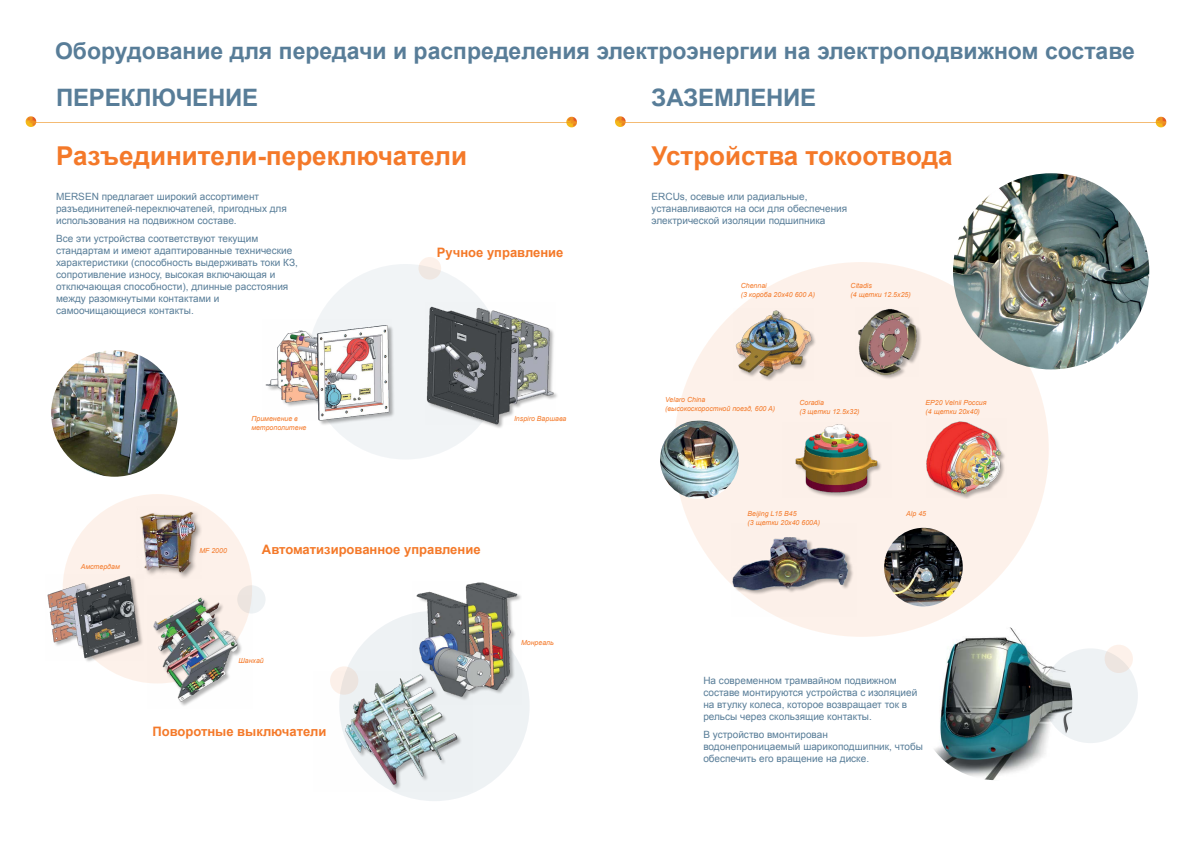
<style>
.page{position:relative;width:1191px;height:842px;background:#fff}
.page>*{position:absolute;margin:0;border:0;box-sizing:border-box;transform-origin:0 0}
.t1{font:700 26px "Arial";color:#f47929}
.t2{font:700 24px "Arial";letter-spacing:-.01em;color:#587d98}
.t3{font:700 23px "Arial";color:#587d98}
.t4{font:700 13px "Arial";color:#f47929}
.t5{font:10px/12px "Arial";color:#587d98}
.t6{font:italic 7px/9px "Arial";color:#f47929}
</style>
<div class="page">
<div style="left:339px;top:611px;width:190px;height:190px;background:#eef2f4;border-radius:50%"></div>
<img style="left:51px;top:350px;width:127px;height:127px;border-radius:63px">
<img style="left:953px;top:173px;width:196px;height:196px;border-radius:98px">
<img style="left:918px;top:626px;width:154px;height:154px;border-radius:77px">
<div style="left:63px;top:494px;width:189px;height:189px;background:#fdf1ea;border-radius:50%"></div>
<div style="left:674px;top:262px;width:374px;height:375px;background:#fdf1ea;border-radius:50%"></div>
<div style="left:308px;top:264px;width:195px;height:196px;background:#f1f4f6;border-radius:50%"></div>
<svg style="left:418px;top:257px;width:23px;height:23px"></svg>
<svg style="left:1043px;top:648px;width:94px;height:95px;background:#d7dbdd"></svg>
<img style="left:147px;top:597px;width:102px;height:109px">
<img style="left:732px;top:537px;width:121px;height:77px">
<div style="left:736px;top:310px;width:81px;height:72px;background:#000;opacity:.3"></div>
<img style="left:735px;top:310px;width:78px;height:71px">
<img style="left:926px;top:421px;width:79px;height:77px">
<div style="left:859px;top:309px;width:63px;height:71px;background:#000;opacity:.3"></div>
<img style="left:858px;top:309px;width:60px;height:67px">
<div style="left:48px;top:576px;width:95px;height:87px;background:#000;opacity:.3"></div>
<img style="left:47px;top:576px;width:96px;height:84px">
<img style="left:795px;top:424px;width:86px;height:73px">
<svg style="left:330px;top:666px;width:28px;height:29px"></svg>
<div style="left:237px;top:585px;width:28px;height:29px;background:linear-gradient(to right,#ede1da,#eef4f8);border-radius:50%"></div>
<div style="left:1104px;top:645px;width:29px;height:28px;background:linear-gradient(to bottom,#fff3ec,#ebe4df);border-radius:50%"></div>
<div style="left:266px;top:325px;width:129px;height:100px;background:#000;opacity:.3"></div>
<img style="left:265px;top:319px;width:127px;height:101px">
<div style="left:427px;top:307px;width:132px;height:122px;background:#000;opacity:.3"></div>
<img style="left:426px;top:304px;width:129px;height:120px">
<img style="left:416px;top:582px;width:105px;height:112px">
<img style="left:330px;top:671px;width:142px;height:118px">
<div style="left:139px;top:510px;width:64px;height:70px;background:#fcf0e9"></div>
<img style="left:137px;top:512px;width:64px;height:66px">
<img style="left:660px;top:420px;width:79px;height:79px;border-radius:39px">
<img style="left:884px;top:528px;width:78px;height:78px;border-radius:39px">
<svg style="left:566px;top:117px;width:11px;height:10px"></svg>
<hr style="left:35px;top:122px;width:535px;height:1px;background:#ee9321">
<svg style="left:26px;top:116px;width:10px;height:11px"></svg>
<svg style="left:1155px;top:117px;width:11px;height:10px"></svg>
<hr style="left:624px;top:122px;width:535px;height:1px;background:#ee9321">
<svg style="left:615px;top:116px;width:10px;height:11px"></svg>
<h3 class="t3" style="left:55px;top:35px;width:1081px">Оборудование для передачи и распределения электроэнергии на электроподвижном составе</h3>
<h2 class="t2" style="left:56px;top:82px;width:204px">ПЕРЕКЛЮЧЕНИЕ</h2>
<h2 class="t2" style="left:651px;top:82px;width:166px">ЗАЗЕМЛЕНИЕ</h2>
<h1 class="t1" style="left:56px;top:139px;width:412px">Разъединители-переключатели</h1>
<h1 class="t1" style="left:651px;top:139px;width:302px">Устройства токоотвода</h1>
<p class="t5" style="left:56px;top:191px;width:232px">MERSEN предлагает широкий ассортимент разъединителей-переключателей, пригодных для использования на подвижном составе.</p>
<p class="t5" style="left:56px;top:232px;width:243px">Все эти устройства соответствуют текущим стандартам и имеют адаптированные технические характеристики (способность выдерживать токи КЗ, сопротивление износу, высокая включающая и отключающая способности), длинные расстояния между разомкнутыми контактами и самоочищающиеся контакты.</p>
<p class="t6" style="left:251px;top:414px;width:57px">Применение в метрополитене</p>
<h3 class="t4" style="left:437px;top:244px;width:128px">Ручное управление</h3>
<p class="t6" style="left:514px;top:414px;width:54px">Inspiro Варшава</p>
<p class="t6" style="left:81px;top:562px;width:41px">Амстердам</p>
<p class="t6" style="left:199px;top:546px;width:29px">MF 2000</p>
<h3 class="t4" style="left:262px;top:541px;width:220px">Автоматизированное управление</h3>
<p class="t6" style="left:238px;top:656px;width:27px">Шанхай</p>
<h3 class="t4" style="left:152px;top:723px;width:176px">Поворотные выключатели</h3>
<p class="t6" style="left:521px;top:638px;width:34px">Монреаль</p>
<p class="t5" style="left:651px;top:191px;width:197px">ERCUs, осевые или радиальные, устанавливаются на оси для обеспечения электрической изоляции подшипника</p>
<p class="t6" style="left:740px;top:281px;width:76px">Chennai<br>(3 короба 20x40 600 A)</p>
<p class="t6" style="left:850px;top:281px;width:62px">Citadis<br>(4 щетки 12.5x25)</p>
<p class="t6" style="left:665px;top:395px;width:111px">Velaro China<br>(высокоскоростной поезд, 600 A)</p>
<p class="t6" style="left:799px;top:398px;width:62px">Coradia<br>(3 щетки 12.5x32)</p>
<p class="t6" style="left:925px;top:398px;width:62px">EP20 Velnii Россия (4 щетки 20x40)</p>
<p class="t6" style="left:747px;top:509px;width:74px">Beijing L15 B45<br>(3 щетки 20x40 600A)</p>
<p class="t6" style="left:906px;top:509px;width:21px">Alp 45</p>
<p class="t5" style="left:703px;top:674px;width:215px">На современном трамвайном подвижном составе монтируются устройства с изоляцией на втулку колеса, которое возвращает ток в рельсы через скользящие контакты.</p>
<p class="t5" style="left:703px;top:728px;width:221px">В устройство вмонтирован водонепроницаемый шарикоподшипник, чтобы обеспечить его вращение на диске.</p>
</div>
